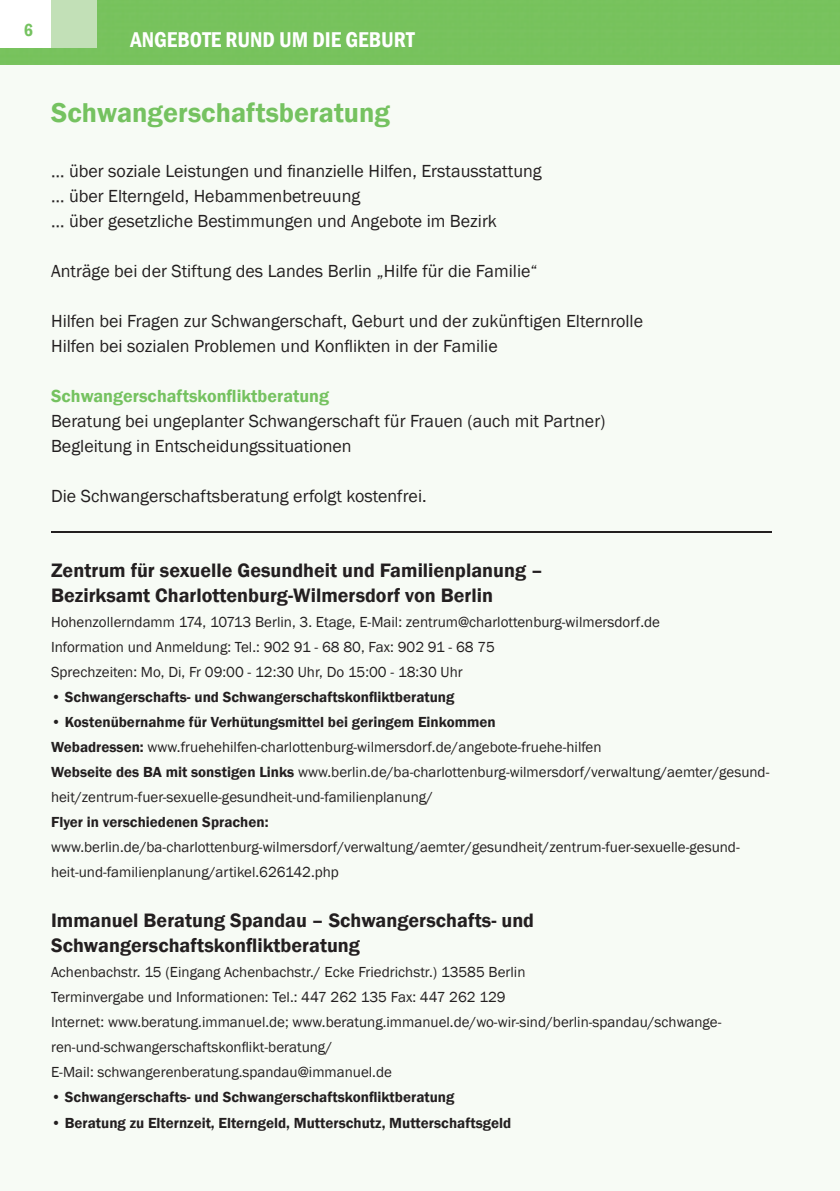
<style>
.page{position:relative;width:840px;height:1191px;background:#fff}
.page>*{position:absolute;margin:0;border:0;box-sizing:border-box;transform-origin:0 0}
.t1{font:600 28px "Franklin Gothic";color:#75c260}
.t2{font:600 condensed 22px "Franklin Gothic";color:#fff}
.t3{font:600 20px/25px "Franklin Gothic";color:#231f20}
.t4{font:18px/25px "Franklin Gothic";color:#231f20}
.t5{font:600 18px "Franklin Gothic";color:#75c260}
.t6{font:600 condensed 18px "Franklin Gothic";color:#75c260}
.t7{font:15px/25px "Franklin Gothic";color:#231f20}
.t8{font:600 15px "Franklin Gothic";color:#231f20}
.s1{font-weight:600}
</style>
<div class="page">
<hr style="left:839px;top:0;width:1px;height:1191px;background:#f7fbf5">
<div style="left:0;top:0;width:839px;height:1191px;background:#f7fbf5"></div>
<div style="left:0;top:0;width:839px;height:64px;background:#77c25d"></div>
<div style="left:0;top:0;width:51px;height:47px;background:#fff"></div>
<div style="left:51px;top:0;width:45px;height:47px;background:#c2e0b7"></div>
<hr style="left:51px;top:531px;width:720px;height:1px;background:#231f20">
<p class="t6" style="left:24px;top:18px;width:11px">6</p>
<h2 class="t2" style="left:130px;top:25px;width:286px">ANGEBOTE RUND UM DIE GEBURT</h2>
<h1 class="t1" style="left:51px;top:95px;width:340px">Schwangerschaftsberatung</h1>
<p class="t4" style="left:51px;top:159px;width:492px">… über soziale Leistungen und finanzielle Hilfen, Erstausstattung … über Elterngeld, Hebammenbetreuung<br>… über gesetzliche Bestimmungen und Angebote im Bezirk</p>
<p class="t4" style="left:51px;top:259px;width:488px">Anträge bei der Stiftung des Landes Berlin „Hilfe für die Familie“</p>
<p class="t4" style="left:51px;top:309px;width:593px">Hilfen bei Fragen zur Schwangerschaft, Geburt und der zukünftigen Elternrolle<br>Hilfen bei sozialen Problemen und Konflikten in der Familie</p>
<p class="t5" style="left:51px;top:385px;width:279px">Schwangerschaftskonfliktberatung</p>
<p class="t4" style="left:51px;top:409px;width:555px">Beratung bei ungeplanter Schwangerschaft für Frauen (auch mit Partner)<br>Begleitung in Entscheidungssituationen</p>
<p class="t4" style="left:51px;top:484px;width:377px">Die Schwangerschaftsberatung erfolgt kostenfrei.</p>
<h3 class="t3" style="left:51px;top:558px;width:493px">Zentrum für sexuelle Gesundheit und Familienplanung –<br>Bezirksamt Charlottenburg-Wilmersdorf von Berlin</h3>
<p class="t7" style="left:51px;top:610px;width:610px">Hohenzollerndamm 174, 10713 Berlin, 3. Etage, E-Mail: zentrum@charlottenburg-wilmersdorf.de<br>Information und Anmeldung: Tel.: 902 91 - 68 80, Fax: 902 91 - 68 75<br>Sprechzeiten: Mo, Di, Fr 09:00 - 12:30 Uhr, Do 15:00 - 18:30 Uhr</p>
<p class="t8" style="left:51px;top:688px;width:404px">• Schwangerschafts- und Schwangerschaftskonfliktberatung</p>
<p class="t7" style="left:51px;top:710px;width:719px"><span class="s1">• Kostenübernahme für Verhütungsmittel bei geringem Einkommen<br>Webadressen:</span> www.fruehehilfen-charlottenburg-wilmersdorf.de/angebote-fruehe-hilfen<br><span class="s1">Webseite des BA mit sonstigen Links</span> www.berlin.de/ba-charlottenburg-wilmersdorf/verwaltung/aemter/gesund&shy;heit/zentrum-fuer-sexuelle-gesundheit-und-familienplanung/</p>
<p class="t8" style="left:51px;top:813px;width:219px">Flyer in verschiedenen Sprachen:</p>
<p class="t7" style="left:51px;top:835px;width:689px">www.berlin.de/ba-charlottenburg-wilmersdorf/verwaltung/aemter/gesundheit/zentrum-fuer-sexuelle-gesund&shy;heit-und-familienplanung/artikel.626142.php</p>
<h3 class="t3" style="left:51px;top:908px;width:484px">Immanuel Beratung Spandau – Schwangerschafts- und<br>Schwangerschaftskonfliktberatung</h3>
<p class="t7" style="left:51px;top:960px;width:671px">Achenbachstr. 15 (Eingang Achenbachstr./ Ecke Friedrichstr.) 13585 Berlin<br>Terminvergabe und Informationen: Tel.: 447 262 135 Fax: 447 262 129<br>Internet: www.beratung.immanuel.de; www.beratung.immanuel.de/wo-wir-sind/berlin-spandau/schwange&shy;ren-und-schwangerschaftskonflikt-beratung/<br>E-Mail: schwangerenberatung.spandau@immanuel.de</p>
<p class="t8" style="left:51px;top:1088px;width:404px">• Schwangerschafts- und Schwangerschaftskonfliktberatung</p>
<p class="t8" style="left:51px;top:1113px;width:461px">• Beratung zu Elternzeit, Elterngeld, Mutterschutz, Mutterschaftsgeld</p>
</div>
